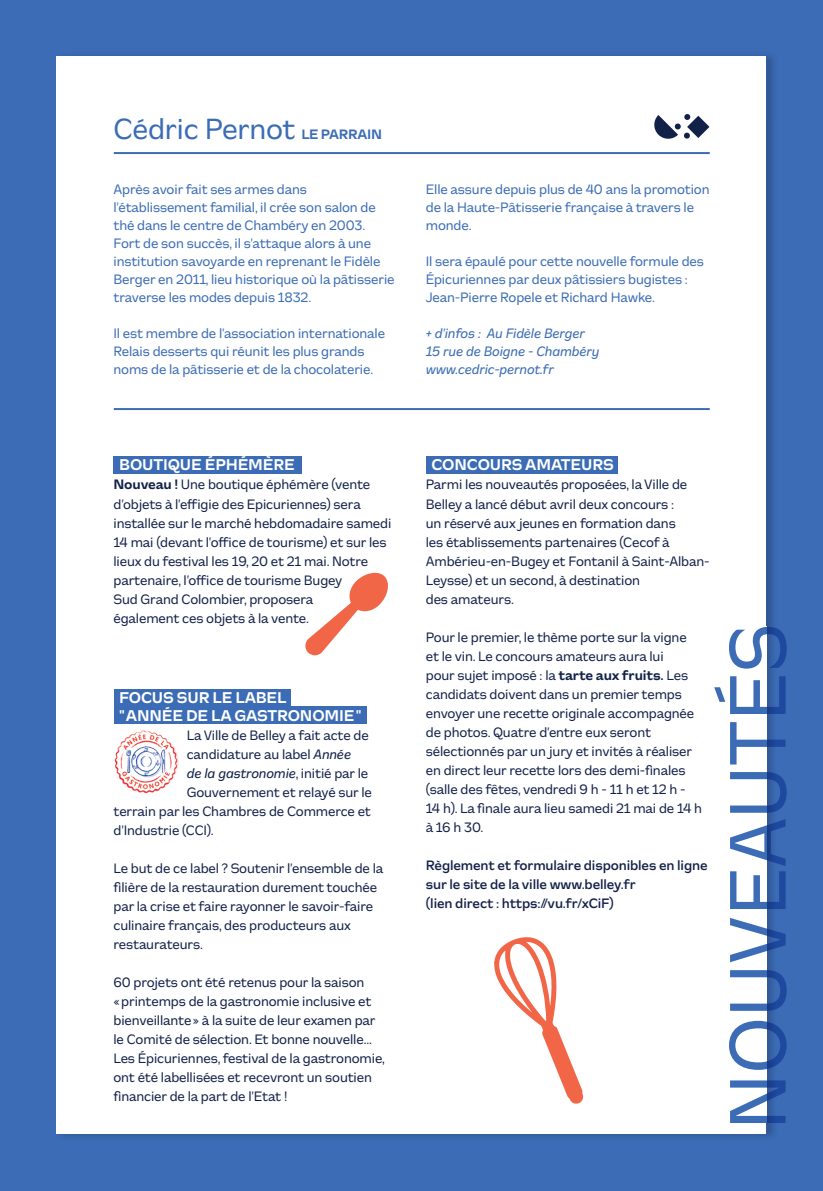
<style>
.page{position:relative;width:823px;height:1191px;background:#fff}
.page>*{position:absolute;margin:0;border:0;box-sizing:border-box;transform-origin:0 0}
.t1{font:82px "CA Slalom";color:#1e499f}
.t2{font:30px "CA Slalom";letter-spacing:-.01em;color:#3b6cb5}
.t3{font:700 16px/18px "CA Slalom";letter-spacing:-.01em;color:#fff}
.t4{font:14px/19px "CA Slalom";letter-spacing:-.01em;color:#122148}
.t5{font:14px/18px "CA Slalom";letter-spacing:-.01em;color:#3b6cb5}
.t6{font:500 14px/19px "CA Slalom";letter-spacing:-.01em;color:#122148}
.t7{font:italic 14px/18px "CA Slalom";letter-spacing:-.01em;color:#3b6cb5}
.t8{font:italic 14px "CA Slalom";letter-spacing:-.01em;color:#122148}
.s1{font-weight:700;font-size:14px}
.s2{font-weight:700}
.s3{font-style:italic}
.s4{font-style:normal}
</style>
<div class="page">
<div style="left:0;top:0;width:822px;height:1191px;background:#3b6cb5"></div>
<img style="left:56px;top:55px;width:718px;height:64px">
<img style="left:765px;top:119px;width:9px;height:508px">
<div style="left:121px;top:1123px;width:653px;height:14px;background:#3761a5"></div>
<div style="left:57px;top:57px;width:708px;height:1077px;background:#fff"></div>
<hr style="left:114px;top:152px;width:595px;height:2px;background:#3b6cb5">
<hr style="left:114px;top:408px;width:595px;height:2px;background:#3b6cb5">
<svg style="left:654px;top:114px;width:55px;height:25px"></svg>
<img style="left:765px;top:627px;width:12px;height:496px">
<div style="left:114px;top:456px;width:188px;height:17px;background:#3b6cb5"></div>
<div style="left:114px;top:688px;width:176px;height:18px;background:#3b6cb5"></div>
<div style="left:114px;top:706px;width:252px;height:18px;background:#3b6cb5"></div>
<div style="left:425px;top:456px;width:192px;height:17px;background:#3b6cb5"></div>
<img style="left:114px;top:730px;width:65px;height:64px">
<svg style="left:305px;top:573px;width:83px;height:82px"></svg>
<svg style="left:494px;top:937px;width:90px;height:167px"></svg>
<h2 class="t2" style="left:113px;top:108px;width:270px">Cédric Pernot <span class="s1">LE PARRAIN</span></h2>
<p class="t5" style="left:113px;top:179px;width:282px">Après avoir fait ses armes dans l’établissement familial, il crée son salon de thé dans le centre de Chambéry en 2003.<br>Fort de son succès, il s’attaque alors à une institution savoyarde en reprenant le Fidèle Berger en 2011, lieu historique où la pâtisserie traverse les modes depuis 1832.</p>
<p class="t5" style="left:113px;top:323px;width:273px">Il est membre de l’association internationale<br>Relais desserts qui réunit les plus grands noms de la pâtisserie et de la chocolaterie.</p>
<p class="t3" style="left:119px;top:455px;width:177px">BOUTIQUE ÉPHÉMÈRE</p>
<p class="t4" style="left:113px;top:475px;width:279px"><span class="s2">Nouveau !</span> Une boutique éphémère (vente d’objets à l’effigie des Epicuriennes) sera installée sur le marché hebdomadaire samedi 14 mai (devant l’office de tourisme) et sur les lieux du festival les 19, 20 et 21 mai. Notre partenaire, l’office de tourisme Bugey<br>Sud Grand Colombier, proposera<br>également ces objets à la vente.</p>
<p class="t3" style="left:119px;top:687px;width:244px">FOCUS SUR LE LABEL<br>" ANNÉE DE LA GASTRONOMIE "</p>
<p class="t4" style="left:187px;top:725px;width:183px">La Ville de Belley a fait acte de</p>
<p class="t4" style="left:187px;top:744px;width:166px">candidature au label <span class="s3">Année</span></p>
<p class="t8" style="left:187px;top:763px;width:183px">de la gastronomie<span class="s4">, initié par le</span></p>
<p class="t4" style="left:187px;top:782px;width:187px">Gouvernement et relayé sur le</p>
<p class="t4" style="left:113px;top:801px;width:259px">terrain par les Chambres de Commerce et</p>
<p class="t4" style="left:113px;top:820px;width:102px">d’Industrie (CCI).</p>
<p class="t4" style="left:113px;top:858px;width:271px">Le but de ce label ? Soutenir l’ensemble de la filière de la restauration durement touchée par la crise et faire rayonner le savoir-faire culinaire français, des producteurs aux restaurateurs.</p>
<p class="t4" style="left:113px;top:972px;width:273px">60 projets ont été retenus pour la saison<br>« printemps de la gastronomie inclusive et bienveillante » à la suite de leur examen par le Comité de sélection. Et bonne nouvelle...<br>Les Épicuriennes, festival de la gastronomie, ont été labellisées et recevront un soutien financier de la part de l’Etat !</p>
<p class="t5" style="left:425px;top:179px;width:285px">Elle assure depuis plus de 40 ans la promotion de la Haute-Pâtisserie française à travers le monde.</p>
<p class="t5" style="left:425px;top:251px;width:279px">Il sera épaulé pour cette nouvelle formule des<br>Épicuriennes par deux pâtissiers bugistes :<br>Jean-Pierre Ropele et Richard Hawke.</p>
<p class="t7" style="left:425px;top:323px;width:175px">+ d’infos : Au Fidèle Berger<br>15 rue de Boigne - Chambéry www.cedric-pernot.fr</p>
<p class="t3" style="left:431px;top:455px;width:184px">CONCOURS AMATEURS</p>
<p class="t4" style="left:425px;top:475px;width:285px">Parmi les nouveautés proposées, la Ville de Belley a lancé début avril deux concours :<br>un réservé aux jeunes en formation dans<br>les établissements partenaires (Cecof à Ambérieu-en-Bugey et Fontanil à Saint-Alban-Leysse) et un second, à destination<br>des amateurs.</p>
<p class="t4" style="left:425px;top:627px;width:278px">Pour le premier, le thème porte sur la vigne et le vin. Le concours amateurs aura lui<br>pour sujet imposé : la <span class="s2">tarte aux fruits.</span> Les candidats doivent dans un premier temps envoyer une recette originale accompagnée de photos. Quatre d’entre eux seront sélectionnés par un jury et invités à réaliser en direct leur recette lors des demi-finales (salle des fêtes, vendredi 9 h - 11 h et 12 h - 14 h). La finale aura lieu samedi 21 mai de 14 h à 16 h 30.</p>
<p class="t6" style="left:425px;top:854px;width:283px">Règlement et formulaire disponibles en ligne sur le site de la ville www.belley.fr<br>(lien direct : https://vu.fr/xCiF)</p>
<h1 class="t1" style="left:700px;top:1129px;width:508px;rotate:-90deg">NOUVEAUTÉS</h1>
</div>
